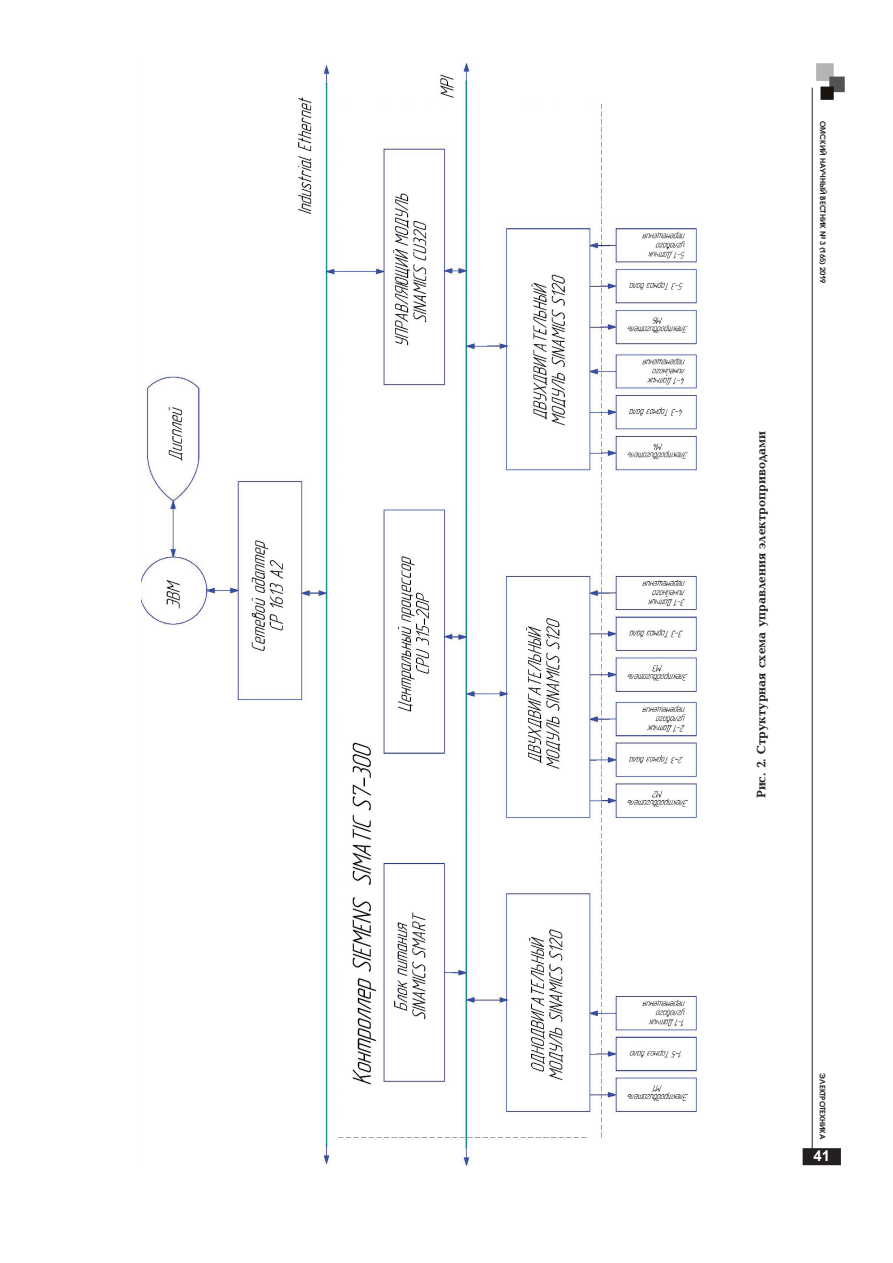
<style>
.page{position:relative;width:893px;height:1263px;background:#fff}
.page>*{position:absolute;margin:0;border:0;box-sizing:border-box;transform-origin:0 0}
.t1{font:700 15px "Arial";color:#fff}
.t2{font:700 12.75px "Baltica C";color:#231f20}
.t3{font:600 7.5px "Avant Garde Gothic C";color:#231f20}
</style>
<div class="page">
<div style="left:803px;top:1149px;width:37px;height:15px;background:#231f20"></div>
<div style="left:803px;top:1148px;width:38px;height:17px;border:2px solid #231f20"></div>
<hr style="left:812px;top:88px;width:1px;height:1071px;background:#231f20">
<img style="left:816px;top:63px;width:29px;height:37px">
<img style="left:141px;top:64px;width:555px;height:1101px">
<p class="t3" style="left:827px;top:121px;width:164px;rotate:90deg">ОМСКИЙ НАУЧНЫЙ ВЕСТНИК № 3 (165) 2019</p>
<p class="t2" style="left:755px;top:798px;width:369px;rotate:-90deg">Рис. 2. Структурная схема управления электроприводами</p>
<p class="t3" style="left:827px;top:1073px;width:68px;rotate:90deg">ЭЛЕКТРОТЕХНИКА</p>
<p class="t1" style="left:813px;top:1145px;width:18px">41</p>
</div>
